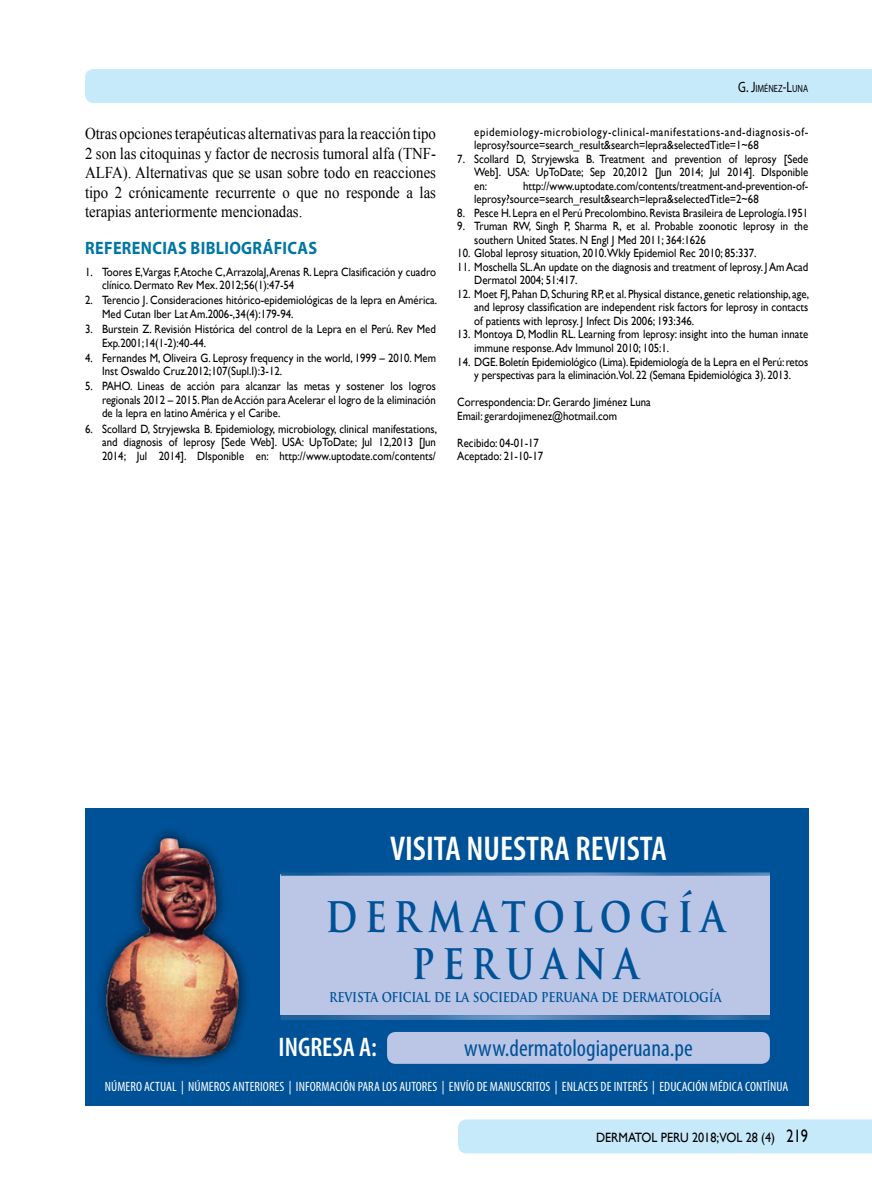
<style>
.page{position:relative;width:872px;height:1191px;background:#fff}
.page>*{position:absolute;margin:0;border:0;box-sizing:border-box;transform-origin:0 0}
.t1{font:700 48.3px/47.1px "Trajan Pro";letter-spacing:.195em;color:#005298;text-align:center;scale:.8 1}
.t2{font:600 condensed 34.5px "Myriad Pro";color:#fff}
.t3{font:600 condensed 27px "Myriad Pro";color:#fff}
.t4{font:condensed 24px "Myriad Pro";color:#005298}
.t5{font:700 18px "Myriad Pro";letter-spacing:.02em;color:#0076a3;scale:.9 1}
.t6{font:16.5px/19.5px "Times New Roman";color:#000;text-align:justify;scale:.9 1}
.t7{font:700 15.6px "Trajan Pro";letter-spacing:-.015em;color:#005298;scale:.8 1}
.t8{font:condensed 13.5px "Myriad Pro";letter-spacing:.005em;color:#fff}
.t9{font:13.5px "Gill Sans";color:#000;scale:.9 1}
.t10{font:12px/13.5px "Gill Sans";color:#000;scale:.9 1}
.t11{font:12px/13.5px "Gill Sans";letter-spacing:.055em;color:#000;scale:.9 1}
.t12{font:10.5px "Myriad Pro";color:#000;scale:.8 1}
.s1{font-size:15px}
.s2{font-size:18px}
</style>
<div class="page">
<div style="left:85px;top:69px;width:787px;height:34px;background:#c7eafb"></div>
<div style="left:458px;top:1119px;width:414px;height:34px;background:#c7eafb"></div>
<div style="left:85px;top:808px;width:723px;height:298px;background:#005298"></div>
<div style="left:281px;top:874px;width:489px;height:141px;background:#bbc6e6"></div>
<div style="left:387px;top:1032px;width:383px;height:31px;background:#bbc6e6;border-radius:9px"></div>
<svg style="left:281px;top:1015px;width:489px;height:5px;background:#3a73a9"></svg>
<hr style="left:281px;top:872px;width:489px;height:3px;background:#fff">
<div style="left:94px;top:824px;width:158px;height:246px;background:#000;opacity:.75"></div>
<img style="left:103px;top:830px;width:139px;height:233px">
<p class="t6" style="left:85px;top:123px;width:391px">Otras opciones terapéuticas alternativas para la reacción tipo 2 son las citoquinas y factor de necrosis tumoral alfa (TNF-ALFA). Alternativas que se usan sobre todo en reacciones tipo 2 crónicamente recurrente o que no responde a las terapias anteriormente mencionadas.</p>
<h3 class="t5" style="left:85px;top:236px;width:259px">REFERENCIAS BIBLIOGRÁFICAS</h3>
<p class="t10" style="left:102px;top:265px;width:372px;text-indent:-17px">1. Toores E,Vargas F,Atoche C,ArrazolaJ,Arenas R. Lepra Clasificación y cuadro clínico. Dermato Rev Mex. 2012;56(1):47-54</p>
<p class="t10" style="left:102px;top:293px;width:374px;text-indent:-17px">2. Terencio J. Consideraciones hitórico-epidemiológicas de la lepra en América.<br>Med Cutan Iber Lat Am.2006-,34(4):179-94.</p>
<p class="t10" style="left:102px;top:322px;width:372px;text-indent:-17px">3. Burstein Z. Revisión Histórica del control de la Lepra en el Perú. Rev Med<br>Exp.2001;14(1-2):40-44.</p>
<p class="t10" style="left:102px;top:351px;width:372px;text-indent:-17px">4. Fernandes M, Oliveira G. Leprosy frequency in the world, 1999 – 2010. Mem<br>Inst Oswaldo Cruz.2012;107(Supl.I):3-12.</p>
<p class="t10" style="left:102px;top:379px;width:372px;text-align:justify;text-indent:-17px">5. PAHO. Lineas de acción para alcanzar las metas y sostener los logros regionals 2012 – 2015. Plan de Acción para Acelerar el logro de la eliminación de la lepra en latino América y el Caribe.</p>
<p class="t10" style="left:102px;top:422px;width:374px;text-align:justify;text-indent:-17px">6. Scollard D, Stryjewska B. Epidemiology, microbiology, clinical manifestations, and diagnosis of leprosy [Sede Web]. USA: UpToDate; Jul 12,2013 [Jun 2014; Jul 2014]. DIsponible en: http://www.uptodate.com/contents/</p>
<p class="t12" style="left:738px;top:82px;width:89px"><span class="s1">G. J</span>IMÉNEZ<span class="s1">-L</span>UNA</p>
<p class="t11" style="left:474px;top:125px;width:372px">epidemiology-microbiology-clinical-manifestations-and-diagnosis-of&shy;leprosy?source=search_result&amp;search=lepra&amp;selectedTitle=1~68</p>
<p class="t10" style="left:474px;top:152px;width:372px;text-align:justify;text-indent:-17px">7. Scollard D, Stryjewska B. Treatment and prevention of leprosy [Sede Web]. USA: UpToDate; Sep 20,2012 [Jun 2014; Jul 2014]. DIsponible en:</p>
<p class="t10" style="left:474px;top:179px;width:372px;text-indent:49px">http://www.uptodate.com/contents/treatment-and-prevention-of&shy;leprosy?source=search_result&amp;search=lepra&amp;selectedTitle=2~68</p>
<p class="t10" style="left:457px;top:206px;width:391px">8. Pesce H. Lepra en el Perú Precolombino. Revista Brasileira de Leprología.1951</p>
<p class="t10" style="left:474px;top:219px;width:372px;text-indent:-17px">9. Truman RW, Singh P, Sharma R, et al. Probable zoonotic leprosy in the southern United States. N Engl J Med 2011; 364:1626</p>
<p class="t10" style="left:457px;top:246px;width:334px">10. Global leprosy situation, 2010.Wkly Epidemiol Rec 2010; 85:337.</p>
<p class="t10" style="left:474px;top:260px;width:372px;text-indent:-17px">11. Moschella SL.An update on the diagnosis and treatment of leprosy. J Am Acad<br>Dermatol 2004; 51:417.</p>
<p class="t10" style="left:474px;top:287px;width:374px;text-align:justify;text-indent:-17px">12. Moet FJ, Pahan D, Schuring RP, et al. Physical distance, genetic relationship, age, and leprosy classification are independent risk factors for leprosy in contacts of patients with leprosy. J Infect Dis 2006; 193:346.</p>
<p class="t10" style="left:474px;top:327px;width:372px;text-indent:-17px">13. Montoya D, Modlin RL. Learning from leprosy: insight into the human innate immune response. Adv Immunol 2010; 105:1.</p>
<p class="t10" style="left:457px;top:354px;width:391px;text-align:center">14. DGE. Boletín Epidemiológico (Lima). Epidemiología de la Lepra en el Perú: retos y perspectivas para la eliminación.Vol. 22 (Semana Epidemiológica 3). 2013.</p>
<p class="t10" style="left:457px;top:395px;width:217px">Correspondencia: Dr. Gerardo Jiménez Luna<br>Email: gerardojimenez@hotmail.com</p>
<p class="t10" style="left:457px;top:435px;width:97px">Recibido: 04-01-17<br>Aceptado: 21-10-17</p>
<h2 class="t2" style="left:390px;top:830px;width:278px">VISITA NUESTRA REVISTA</h2>
<h1 class="t1" style="left:325px;top:891px;width:501px">DERMATOLOGÍA<br>PERUANA</h1>
<h3 class="t7" style="left:329px;top:986px;width:492px">REVISTA OFICIAL DE LA SOCIEDAD PERUANA DE DERMATOLOGÍA</h3>
<h3 class="t4" style="left:464px;top:1034px;width:230px">www.dermatologiaperuana.pe</h3>
<h3 class="t3" style="left:279px;top:1032px;width:100px">INGRESA A:</h3>
<p class="t8" style="left:105px;top:1078px;width:685px">NÚMERO ACTUAL | NÚMEROS ANTERIORES | INFORMACIÓN PARA LOS AUTORES | ENVÍO DE MANUSCRITOS | ENLACES DE INTERÉS | EDUCACIÓN MÉDICA CONTÍNUA</p>
<p class="t9" style="left:596px;top:1129px;width:237px">DERMATOL PERU 2018;VOL 28 (4) <span class="s2">219</span></p>
</div>
